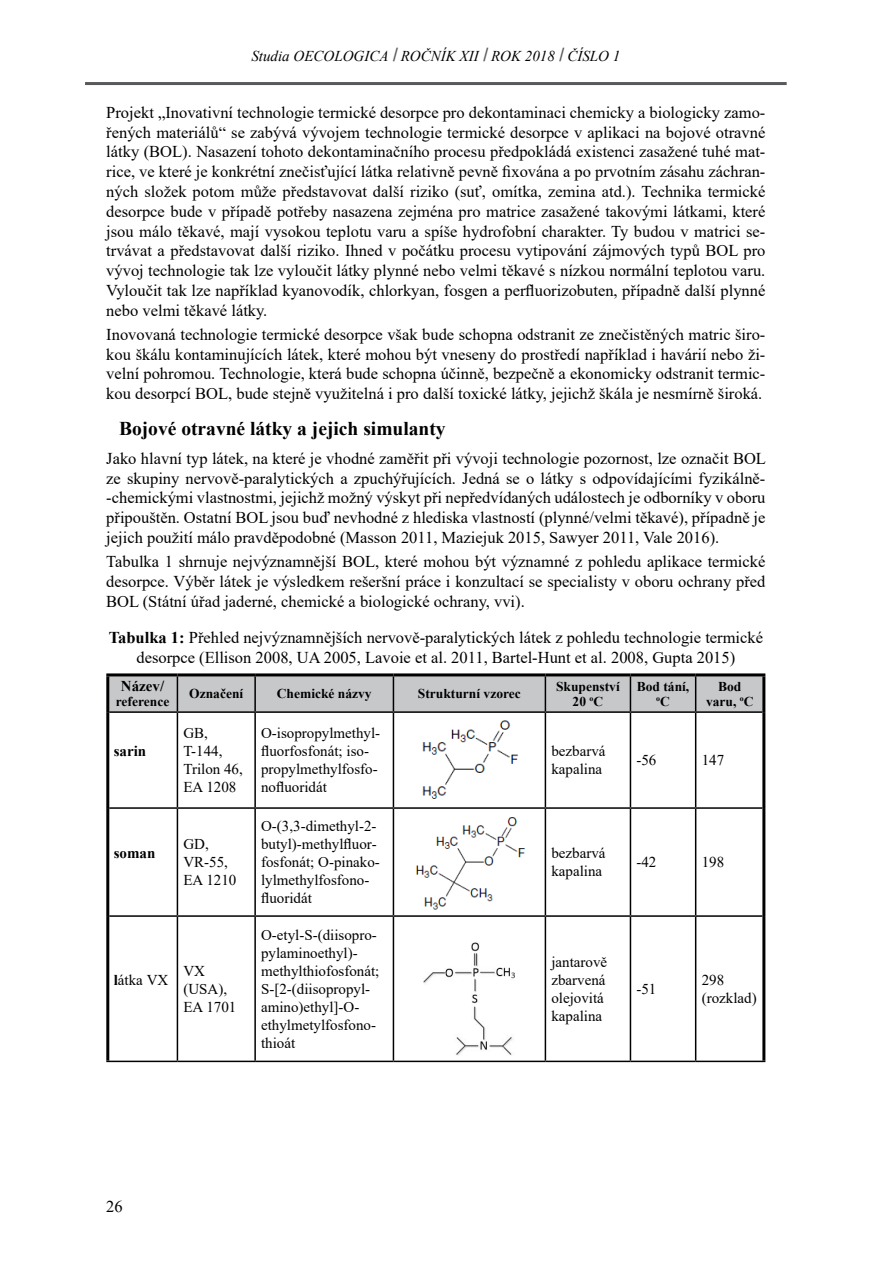
<style>
.page{position:relative;width:893px;height:1263px;background:#fff}
.page>*{position:absolute;margin:0;border:0;box-sizing:border-box;transform-origin:0 0}
.t1{font:700 19.5px "Times New Roman";color:#000}
.t2{font:16.5px/19.8px "Times New Roman";color:#000;text-align:justify}
.t3{font:15px/18px "Times New Roman";color:#000}
.t4{font:italic 15px "Times New Roman";color:#000}
.t5{font:700 15px "Times New Roman";color:#000}
.t6{font:700 13.5px/15px "Times New Roman";color:#000;text-align:center}
.t7{font:700 7.8px "Times New Roman";color:#000}
.s1{font-weight:700}
.s2{font-size:13.5px}
</style>
<div class="page">
<hr style="left:85px;top:82px;width:702px;height:3px;background:#58595b">
<div style="left:109px;top:676px;width:653px;height:35px;background:#c7c8ca"></div>
<hr style="left:106px;top:673px;width:71px;height:3px;background:#000">
<hr style="left:106px;top:676px;width:3px;height:36px;background:#000">
<hr style="left:177px;top:673px;width:78px;height:3px;background:#000">
<hr style="left:255px;top:673px;width:138px;height:3px;background:#000">
<hr style="left:393px;top:673px;width:152px;height:3px;background:#000">
<hr style="left:545px;top:673px;width:85px;height:3px;background:#000">
<hr style="left:630px;top:673px;width:66px;height:3px;background:#000">
<hr style="left:696px;top:673px;width:69px;height:3px;background:#000">
<hr style="left:762px;top:676px;width:3px;height:36px;background:#000">
<hr style="left:106px;top:712px;width:3px;height:96px;background:#000">
<hr style="left:762px;top:712px;width:3px;height:96px;background:#000">
<hr style="left:106px;top:808px;width:3px;height:108px;background:#000">
<hr style="left:762px;top:808px;width:3px;height:108px;background:#000">
<hr style="left:106px;top:916px;width:3px;height:145px;background:#000">
<hr style="left:762px;top:916px;width:3px;height:145px;background:#000">
<hr style="left:177px;top:676px;width:1px;height:35px;background:#000">
<hr style="left:254px;top:676px;width:2px;height:35px;background:#000">
<hr style="left:393px;top:676px;width:1px;height:35px;background:#000">
<hr style="left:545px;top:676px;width:1px;height:35px;background:#000">
<hr style="left:630px;top:676px;width:1px;height:35px;background:#000">
<hr style="left:695px;top:676px;width:1px;height:35px;background:#000">
<hr style="left:109px;top:711px;width:68px;height:2px;background:#000">
<hr style="left:177px;top:711px;width:78px;height:2px;background:#000">
<hr style="left:177px;top:713px;width:1px;height:94px;background:#000">
<hr style="left:255px;top:711px;width:138px;height:2px;background:#000">
<hr style="left:254px;top:713px;width:2px;height:94px;background:#000">
<hr style="left:393px;top:711px;width:152px;height:2px;background:#000">
<hr style="left:393px;top:713px;width:1px;height:94px;background:#000">
<hr style="left:545px;top:711px;width:85px;height:2px;background:#000">
<hr style="left:545px;top:713px;width:1px;height:94px;background:#000">
<hr style="left:630px;top:711px;width:66px;height:2px;background:#000">
<hr style="left:630px;top:713px;width:1px;height:94px;background:#000">
<hr style="left:696px;top:711px;width:66px;height:2px;background:#000">
<hr style="left:695px;top:713px;width:1px;height:94px;background:#000">
<hr style="left:109px;top:807px;width:68px;height:2px;background:#000">
<hr style="left:177px;top:807px;width:78px;height:2px;background:#000">
<hr style="left:177px;top:809px;width:1px;height:106px;background:#000">
<hr style="left:255px;top:807px;width:138px;height:2px;background:#000">
<hr style="left:254px;top:809px;width:2px;height:106px;background:#000">
<hr style="left:393px;top:807px;width:152px;height:2px;background:#000">
<hr style="left:393px;top:809px;width:1px;height:106px;background:#000">
<hr style="left:545px;top:807px;width:85px;height:2px;background:#000">
<hr style="left:545px;top:809px;width:1px;height:106px;background:#000">
<hr style="left:630px;top:807px;width:66px;height:2px;background:#000">
<hr style="left:630px;top:809px;width:1px;height:106px;background:#000">
<hr style="left:696px;top:807px;width:66px;height:2px;background:#000">
<hr style="left:695px;top:809px;width:1px;height:106px;background:#000">
<hr style="left:109px;top:915px;width:68px;height:2px;background:#000">
<hr style="left:177px;top:915px;width:78px;height:2px;background:#000">
<hr style="left:177px;top:917px;width:1px;height:144px;background:#000">
<hr style="left:255px;top:915px;width:138px;height:2px;background:#000">
<hr style="left:254px;top:917px;width:2px;height:144px;background:#000">
<hr style="left:393px;top:915px;width:152px;height:2px;background:#000">
<hr style="left:393px;top:917px;width:1px;height:144px;background:#000">
<hr style="left:545px;top:915px;width:85px;height:2px;background:#000">
<hr style="left:545px;top:917px;width:1px;height:144px;background:#000">
<hr style="left:630px;top:915px;width:66px;height:2px;background:#000">
<hr style="left:630px;top:917px;width:1px;height:144px;background:#000">
<hr style="left:696px;top:915px;width:66px;height:2px;background:#000">
<hr style="left:695px;top:917px;width:1px;height:144px;background:#000">
<hr style="left:106px;top:1061px;width:71px;height:1px;background:#000">
<hr style="left:177px;top:1061px;width:78px;height:1px;background:#000">
<hr style="left:255px;top:1061px;width:138px;height:1px;background:#000">
<hr style="left:393px;top:1061px;width:152px;height:1px;background:#000">
<hr style="left:545px;top:1061px;width:85px;height:1px;background:#000">
<hr style="left:630px;top:1061px;width:66px;height:1px;background:#000">
<hr style="left:696px;top:1061px;width:69px;height:1px;background:#000">
<img style="left:422px;top:720px;width:97px;height:79px">
<img style="left:416px;top:817px;width:109px;height:93px">
<img style="left:423px;top:942px;width:92px;height:113px">
<p class="t4" style="left:251px;top:46px;width:370px">Studia OECOLOGICA <sup>|</sup>ROČNÍK XII <sup>|</sup>ROK 2018 <sup>|</sup>ČÍSLO 1</p>
<p class="t2" style="left:106px;top:102px;width:661px">Projekt „Inovativní technologie termické desorpce pro dekontaminaci chemicky a biologicky zamo&shy;řených materiálů“ se zabývá vývojem technologie termické desorpce v aplikaci na bojové otravné látky (BOL). Nasazení tohoto dekontaminačního procesu předpokládá existenci zasažené tuhé mat&shy;rice, ve které je konkrétní znečisťující látka relativně pevně fixována a po prvotním zásahu záchran&shy;ných složek potom může představovat další riziko (suť, omítka, zemina atd.). Technika termické desorpce bude v případě potřeby nasazena zejména pro matrice zasažené takovými látkami, které jsou málo těkavé, mají vysokou teplotu varu a spíše hydrofobní charakter. Ty budou v matrici se&shy;trvávat a představovat další riziko. Ihned v počátku procesu vytipování zájmových typů BOL pro vývoj technologie tak lze vyloučit látky plynné nebo velmi těkavé s nízkou normální teplotou varu.<br>Vyloučit tak lze například kyanovodík, chlorkyan, fosgen a perfluorizobuten, případně další plynné nebo velmi těkavé látky.</p>
<p class="t2" style="left:106px;top:324px;width:661px">Inovovaná technologie termické desorpce však bude schopna odstranit ze znečistěných matric širo&shy;kou škálu kontaminujících látek, které mohou být vneseny do prostředí například i havárií nebo ži&shy;velní pohromou. Technologie, která bude schopna účinně, bezpečně a ekonomicky odstranit termic&shy;kou desorpcí BOL, bude stejně využitelná i pro další toxické látky, jejichž škála je nesmírně široká.</p>
<p class="t1" style="left:119px;top:415px;width:328px">Bojové otravné látky a jejich simulanty</p>
<p class="t2" style="left:106px;top:448px;width:661px">Jako hlavní typ látek, na které je vhodné zaměřit při vývoji technologie pozornost, lze označit BOL ze skupiny nervově-paralytických a zpuchýřujících. Jedná se o látky s odpovídajícími fyzikálně--chemickými vlastnostmi, jejichž možný výskyt při nepředvídaných událostech je odborníky v oboru připouštěn. Ostatní BOL jsou buď nevhodné z hlediska vlastností (plynné/velmi těkavé), případně je jejich použití málo pravděpodobné (Masson 2011, Maziejuk 2015, Sawyer 2011, Vale 2016).</p>
<p class="t2" style="left:106px;top:551px;width:661px">Tabulka 1 shrnuje nejvýznamnější BOL, které mohou být významné z pohledu aplikace termické desorpce. Výběr látek je výsledkem rešeršní práce i konzultací se specialisty v oboru ochrany před BOL (Státní úřad jaderné, chemické a biologické ochrany, vvi).</p>
<p class="t2" style="left:109px;top:627px;width:656px;text-align:center"><span class="s1">Tabulka 1:</span> Přehled nejvýznamnějších nervově-paralytických látek z pohledu technologie termické desorpce (Ellison 2008, UA 2005, Lavoie et al. 2011, Bartel-Hunt et al. 2008, Gupta 2015)</p>
<p class="t5" style="left:121px;top:675px;width:45px">Název/</p>
<p class="t6" style="left:116px;top:694px;width:55px">reference</p>
<p class="t6" style="left:189px;top:686px;width:56px">Označení</p>
<p class="t6" style="left:277px;top:686px;width:96px">Chemické názvy</p>
<p class="t6" style="left:418px;top:686px;width:104px">Strukturní vzorec</p>
<p class="t6" style="left:556px;top:678px;width:65px">Skupenství<br>20 <sup>o</sup>C</p>
<p class="t6" style="left:637px;top:678px;width:54px">Bod tání,</p>
<p class="t6" style="left:706px;top:678px;width:48px">Bod varu, <sup>o</sup>C</p>
<p class="t7" style="left:656px;top:693px;width:14px">o<span class="s2">C</span></p>
<p class="t5" style="left:114px;top:740px;width:34px">sarin</p>
<p class="t5" style="left:114px;top:842px;width:43px">soman</p>
<p class="t3" style="left:183px;top:724px;width:61px">GB,<br>T-144,<br>Trilon 46,<br>EA 1208</p>
<p class="t3" style="left:261px;top:724px;width:121px">O-isopropylmethyl&shy;fluorfosfonát; iso&shy;propylmethylfosfo&shy;nofluoridát</p>
<p class="t3" style="left:183px;top:835px;width:54px">GD,<br>VR-55,<br>EA 1210</p>
<p class="t3" style="left:261px;top:817px;width:120px">O-(3,3-dimethyl-2- butyl)-methylfluor&shy;fosfonát; O-pinako&shy;lylmethylfosfono&shy;fluoridát</p>
<p class="t3" style="left:114px;top:970px;width:56px"><span class="s1">l</span>átka VX</p>
<p class="t3" style="left:183px;top:961px;width:54px">VX (USA),<br>EA 1701</p>
<p class="t3" style="left:261px;top:925px;width:120px">O-etyl-S-(diisopro&shy;pylaminoethyl)- methylthiofosfonát;<br>S-[2-(diisopropyl&shy;amino)ethyl]-O&shy;ethylmetylfosfono&shy;thioát</p>
<p class="t2" style="left:106px;top:1195px;width:18px">26</p>
<p class="t3" style="left:551px;top:742px;width:56px">bezbarvá kapalina</p>
<p class="t3" style="left:636px;top:751px;width:21px">-56</p>
<p class="t3" style="left:702px;top:751px;width:24px">147</p>
<p class="t3" style="left:551px;top:844px;width:56px">bezbarvá kapalina</p>
<p class="t3" style="left:636px;top:853px;width:21px">-42</p>
<p class="t3" style="left:702px;top:853px;width:24px">198</p>
<p class="t3" style="left:551px;top:952px;width:57px">jantarově zbarvená olejovitá kapalina</p>
<p class="t3" style="left:636px;top:979px;width:21px">-51</p>
<p class="t3" style="left:702px;top:970px;width:56px">298 (rozklad)</p>
</div>
